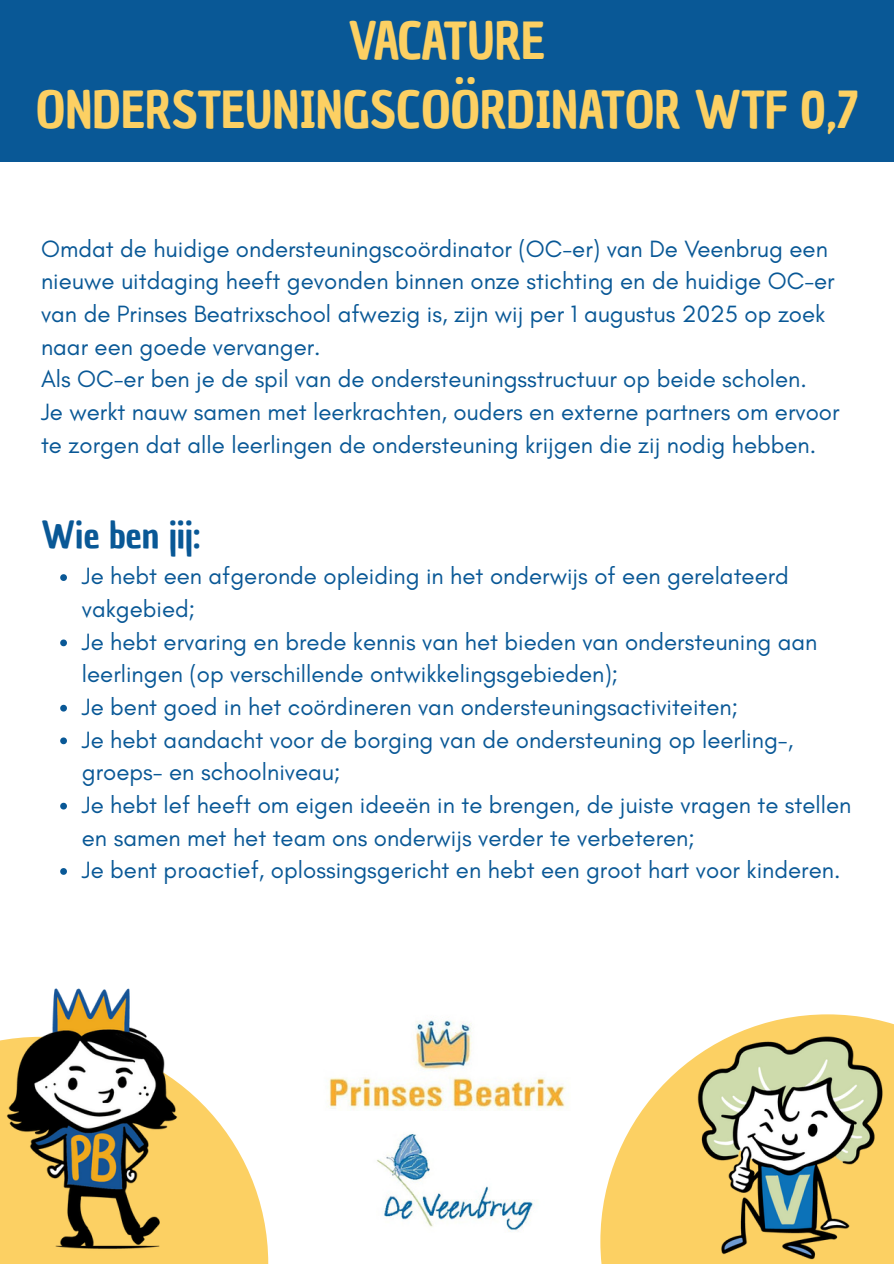
<style>
.page{position:relative;width:894px;height:1264px;background:#fff}
.page>*{position:absolute;margin:0;border:0;box-sizing:border-box;transform-origin:0 0}
.t1{font:49.8px/68.7px "Chau Philomene One";color:#fcd063;text-align:center}
.t2{font:36px "Chau Philomene One";color:#095896}
.t3{font:24px/32.7px "Glacial Indifference";color:#095896}
</style>
<div class="page">
<svg style="left:600px;top:1095px;width:54px;height:168px;fill:#fcd063"></svg>
<div style="left:0;top:0;width:893px;height:162px;background:#095896"></div>
<img style="left:654px;top:1014px;width:239px;height:249px">
<svg style="left:237px;top:1149px;width:31px;height:114px;fill:#fcd063"></svg>
<img style="left:0;top:988px;width:237px;height:275px">
<img style="left:327px;top:1020px;width:241px;height:90px">
<svg style="left:60px;top:574px;width:7px;height:7px"></svg>
<svg style="left:60px;top:639px;width:7px;height:7px"></svg>
<svg style="left:60px;top:704px;width:7px;height:7px"></svg>
<svg style="left:60px;top:737px;width:7px;height:7px"></svg>
<svg style="left:60px;top:802px;width:7px;height:7px"></svg>
<svg style="left:60px;top:868px;width:7px;height:6px"></svg>
<img style="left:377px;top:1134px;width:157px;height:98px">
<p class="t1" style="left:36px;top:7px;width:823px">VACATURE<br>ONDERSTEUNINGSCOÖRDINATOR WTF 0,7</p>
<p class="t3" style="left:41px;top:232px;width:795px">Omdat de huidige ondersteuningscoördinator (OC-er) van De Veenbrug een nieuwe uitdaging heeft gevonden binnen onze stichting en de huidige OC-er van de Prinses Beatrixschool afwezig is, zijn wij per 1 augustus 2025 op zoek naar een goede vervanger.</p>
<h2 class="t3" style="left:41px;top:362px;width:767px">Als OC-er ben je de spil van de ondersteuningsstructuur op beide scholen.</h2>
<p class="t3" style="left:41px;top:395px;width:799px">Je werkt nauw samen met leerkrachten, ouders en externe partners om ervoor</p>
<p class="t3" style="left:41px;top:428px;width:776px">te zorgen dat alle leerlingen de ondersteuning krijgen die zij nodig hebben.</p>
<p class="t2" style="left:41px;top:511px;width:161px">Wie ben jij:</p>
<p class="t3" style="left:82px;top:559px;width:708px">Je hebt een afgeronde opleiding in het onderwijs of een gerelateerd vakgebied;</p>
<p class="t3" style="left:82px;top:625px;width:736px">Je hebt ervaring en brede kennis van het bieden van ondersteuning aan leerlingen (op verschillende ontwikkelingsgebieden);</p>
<p class="t3" style="left:82px;top:690px;width:657px">Je bent goed in het coördineren van ondersteuningsactiviteiten;</p>
<p class="t3" style="left:82px;top:722px;width:712px">Je hebt aandacht voor de borging van de ondersteuning op leerling-, groeps- en schoolniveau;</p>
<p class="t3" style="left:82px;top:788px;width:770px">Je hebt lef heeft om eigen ideeën in te brengen, de juiste vragen te stellen en samen met het team ons onderwijs verder te verbeteren;</p>
<p class="t3" style="left:82px;top:853px;width:759px">Je bent proactief, oplossingsgericht en hebt een groot hart voor kinderen.</p>
</div>
